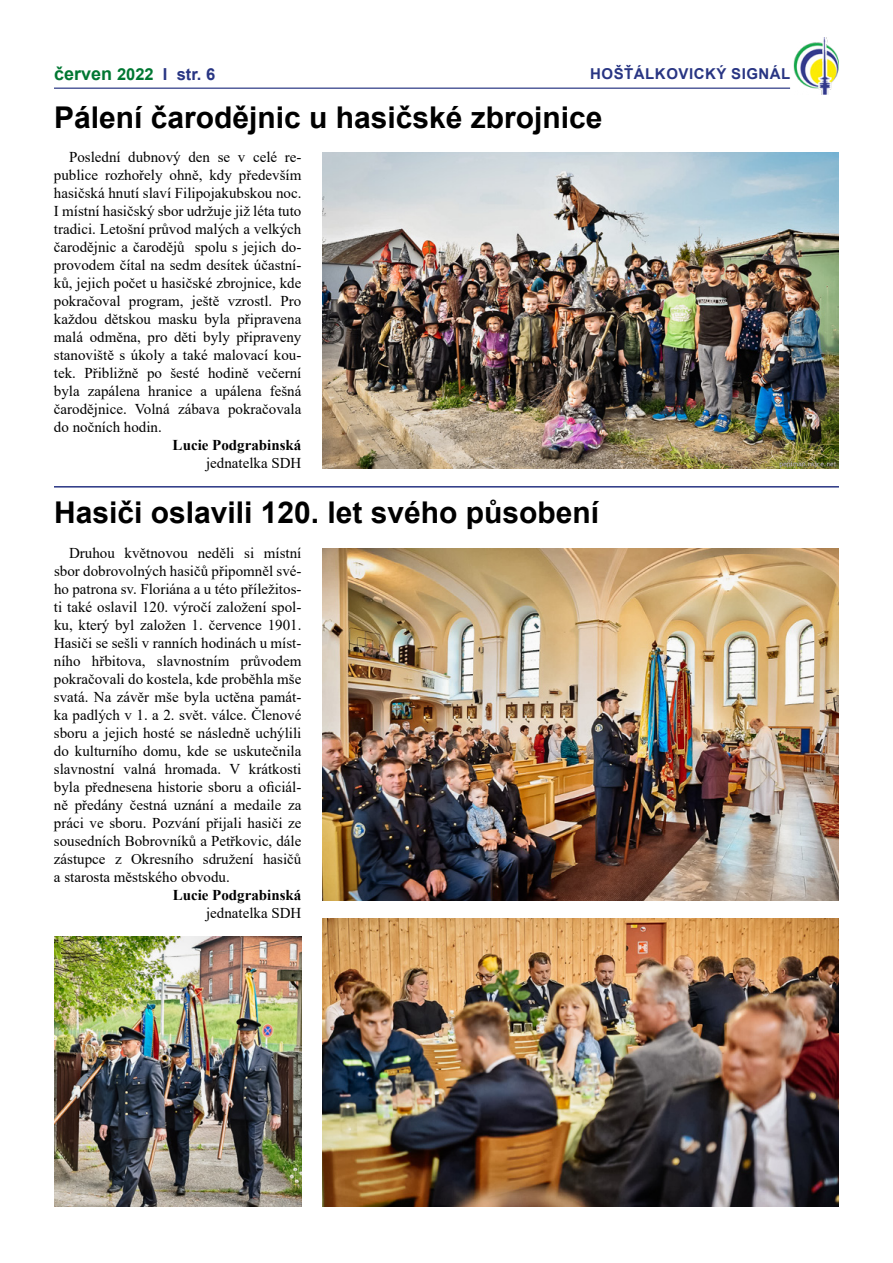
<style>
.page{position:relative;width:893px;height:1263px;background:#fff}
.page>*{position:absolute;margin:0;border:0;box-sizing:border-box;transform-origin:0 0}
.t1{font:700 30px "Arial";color:#000}
.t2{font:700 18px "Arial";color:#007732}
.t3{font:15px/18px "Times New Roman";color:#000;text-align:justify}
.t4{font:700 15px "Times New Roman";color:#000}
.t5{font:700 15px "Arial";letter-spacing:.035em;color:#283583}
.s1{font-size:16.5px}
.s2{font-size:16.5px;color:#283583}
</style>
<div class="page">
<img style="left:781px;top:37px;width:58px;height:57px">
<hr style="left:54px;top:88px;width:736px;height:1px;background:#283583">
<hr style="left:54px;top:486px;width:785px;height:2px;background:#283583">
<img style="left:54px;top:937px;width:247px;height:269px">
<img style="left:323px;top:548px;width:516px;height:352px">
<img style="left:323px;top:918px;width:516px;height:288px">
<img style="left:323px;top:152px;width:516px;height:316px">
<p class="t2" style="left:54px;top:61px;width:163px">červen <span class="s1">2022</span> <span class="s2">I str. 6</span></p>
<p class="t5" style="left:590px;top:63px;width:202px">HOŠŤÁLKOVICKÝ SIGNÁL</p>
<h1 class="t1" style="left:54px;top:97px;width:550px">Pálení čarodějnic u hasičské zbrojnice</h1>
<p class="t3" style="left:54px;top:148px;width:249px;text-indent:15px">Poslední dubnový den se v celé re&shy;publice rozhořely ohně, kdy především hasičská hnutí slaví Filipojakubskou noc.<br>I místní hasičský sbor udržuje již léta tuto tradici. Letošní průvod malých a velkých čarodějnic a čarodějů spolu s jejich do&shy;provodem čítal na sedm desítek účastní&shy;ků, jejich počet u hasičské zbrojnice, kde pokračoval program, ještě vzrostl. Pro každou dětskou masku byla připravena malá odměna, pro děti byly připraveny stanoviště s úkoly a také malovací kou&shy;tek. Přibližně po šesté hodině večerní byla zapálena hranice a upálena fešná čarodějnice. Volná zábava pokračovala do nočních hodin.</p>
<p class="t4" style="left:173px;top:434px;width:130px">Lucie Podgrabinská</p>
<p class="t3" style="left:206px;top:454px;width:97px">jednatelka SDH</p>
<h1 class="t1" style="left:54px;top:491px;width:547px">Hasiči oslavili 120. let svého působení</h1>
<p class="t3" style="left:54px;top:544px;width:249px;text-indent:15px">Druhou květnovou neděli si místní sbor dobrovolných hasičů připomněl své&shy;ho patrona sv. Floriána a u této příležitos&shy;ti také oslavil 120. výročí založení spol&shy;ku, který byl založen 1. července 1901.<br>Hasiči se sešli v ranních hodinách u míst&shy;ního hřbitova, slavnostním průvodem pokračovali do kostela, kde proběhla mše svatá. Na závěr mše byla uctěna památ&shy;ka padlých v 1. a 2. svět. válce. Členové sboru a jejich hosté se následně uchýlili do kulturního domu, kde se uskutečnila slavnostní valná hromada. V krátkosti byla přednesena historie sboru a oficiál&shy;ně předány čestná uznání a medaile za práci ve sboru. Pozvání přijali hasiči ze sousedních Bobrovníků a Petřkovic, dále zástupce z Okresního sdružení hasičů a starosta městského obvodu.</p>
<p class="t4" style="left:173px;top:884px;width:130px">Lucie Podgrabinská</p>
<p class="t3" style="left:206px;top:904px;width:97px">jednatelka SDH</p>
</div>
